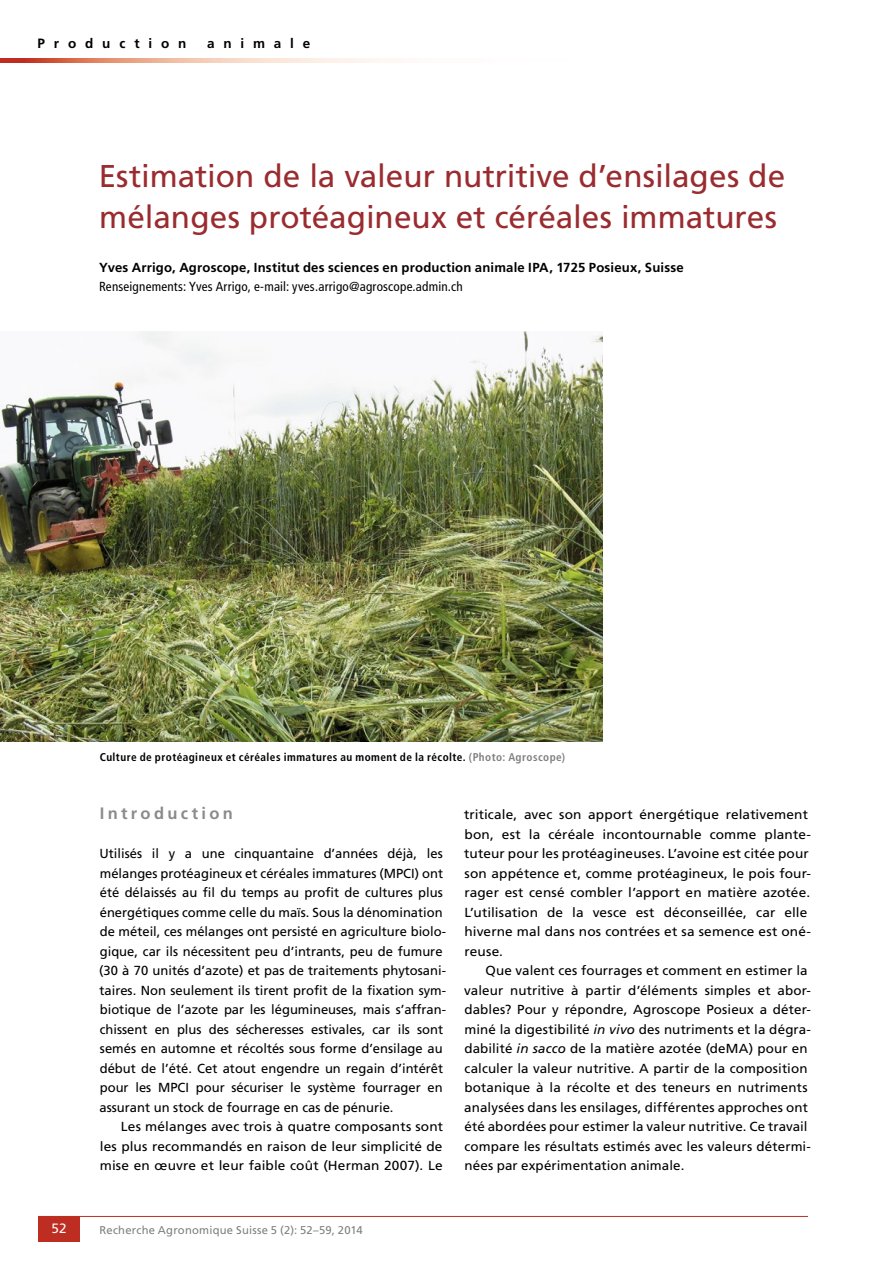
<style>
.page{position:relative;width:893px;height:1263px;background:#fff}
.page>*{position:absolute;margin:0;border:0;box-sizing:border-box;transform-origin:0 0}
.t1{font:31.5px/40.5px "Frutiger LT Std";color:#9a2b2f}
.t2{font:700 16.5px "Frutiger LT Std";letter-spacing:.2em;color:#8b8b8b}
.t3{font:700 13.5px "Frutiger LT Std";letter-spacing:.655em;color:#000}
.t4{font:13.5px "Frutiger LT Std";color:#fff}
.t5{font:13.2px/19.5px "Frutiger LT Std";color:#000}
.t6{font:13.2px/19.5px "Frutiger LT Std";color:#000;scale:1.04 1}
.t7{font:700 13.2px "Frutiger LT Std";letter-spacing:.015em;color:#000}
.t8{font:condensed 13.2px "Frutiger LT Std";letter-spacing:.015em;color:#000}
.t9{font:700 condensed 11.25px "Frutiger LT Std";letter-spacing:.04em;color:#000}
.t10{font:11.25px "Frutiger LT Std";letter-spacing:.02em;color:#808080}
.s1{color:#808080}
.s2{font-style:italic}
</style>
<div class="page">
<hr style="left:38px;top:1216px;width:770px;height:1px;background:#bd2d21">
<div style="left:38px;top:1216px;width:42px;height:26px;background:#bd2d21"></div>
<svg style="left:0;top:58px;width:396px;height:5px;background:#ebb2a0"></svg>
<img style="left:0;top:332px;width:603px;height:409px">
<p class="t3" style="left:38px;top:36px;width:150px">Production</p>
<p class="t3" style="left:207px;top:36px;width:105px">animale</p>
<h1 class="t1" style="left:99px;top:156px;width:688px">Estimation de la valeur nutritive d’ensilages de mélanges protéagineux et céréales immatures</h1>
<p class="t7" style="left:99px;top:260px;width:586px">Yves Arrigo, Agroscope, Institut des sciences en production animale IPA, 1725 Posieux, Suisse</p>
<p class="t8" style="left:99px;top:279px;width:365px">Renseignements: Yves Arrigo, e-mail: yves.arrigo@agroscope.admin.ch</p>
<p class="t9" style="left:100px;top:750px;width:467px">Culture de protéagineux et céréales immatures au moment de la récolte. <span class="s1">(Photo: Agroscope)</span></p>
<p class="t2" style="left:100px;top:804px;width:135px">Introduction</p>
<p class="t5" style="left:99px;top:844px;width:348px">Utilisés il y a une cinquantaine d’années déjà, les mélanges protéagineux et céréales immatures (MPCI) ont été délaissés au fil du temps au profit de cultures plus énergétiques comme celle du maïs. Sous la dénomination de méteil, ces mélanges ont persisté en agriculture biolo&shy;gique, car ils nécessitent peu d’intrants, peu de fumure (30 à 70 unités d’azote) et pas de traitements phytosani&shy;taires. Non seulement ils tirent profit de la fixation sym&shy;biotique de l’azote par les légumineuses, mais s’affran&shy;chissent en plus des sécheresses estivales, car ils sont semés en automne et récoltés sous forme d’ensilage au début de l’été. Cet atout engendre un regain d’intérêt pour les MPCI pour sécuriser le système fourrager en assurant un stock de fourrage en cas de pénurie.</p>
<p class="t6" style="left:100px;top:1117px;width:332px;text-align:justify;text-indent:21px">Les mélanges avec trois à quatre composants sont les plus recommandés en raison de leur simplicité de mise en œuvre et leur faible coût (Herman 2007). Le</p>
<p class="t6" style="left:464px;top:805px;width:335px">triticale, avec son apport énergétique relativement bon, est la céréale incontournable comme plante&shy;tuteur pour les protéagineuses. L’avoine est citée pour son appétence et, comme protéagineux, le pois four&shy;rager est censé combler l’apport en matière azotée.<br>L’utilisation de la vesce est déconseillée, car elle hiverne mal dans nos contrées et sa semence est oné&shy;reuse.</p>
<p class="t5" style="left:464px;top:961px;width:348px;text-indent:21px">Que valent ces fourrages et comment en estimer la valeur nutritive à partir d’éléments simples et abor&shy;dables? Pour y répondre, Agroscope Posieux a déter&shy;miné la digestibilité <span class="s2">in vivo</span> des nutriments et la dégra&shy;dabilité <span class="s2">in sacco</span> de la matière azotée (deMA) pour en calculer la valeur nutritive. A partir de la composition botanique à la récolte et des teneurs en nutriments analysées dans les ensilages, différentes approches ont été abordées pour estimer la valeur nutritive. Ce travail compare les résultats estimés avec les valeurs détermi&shy;nées par expérimentation animale.</p>
<p class="t4" style="left:51px;top:1221px;width:17px">52</p>
<p class="t10" style="left:99px;top:1223px;width:265px">Recherche Agronomique Suisse 5 (2): 52–59, 2014</p>
</div>
